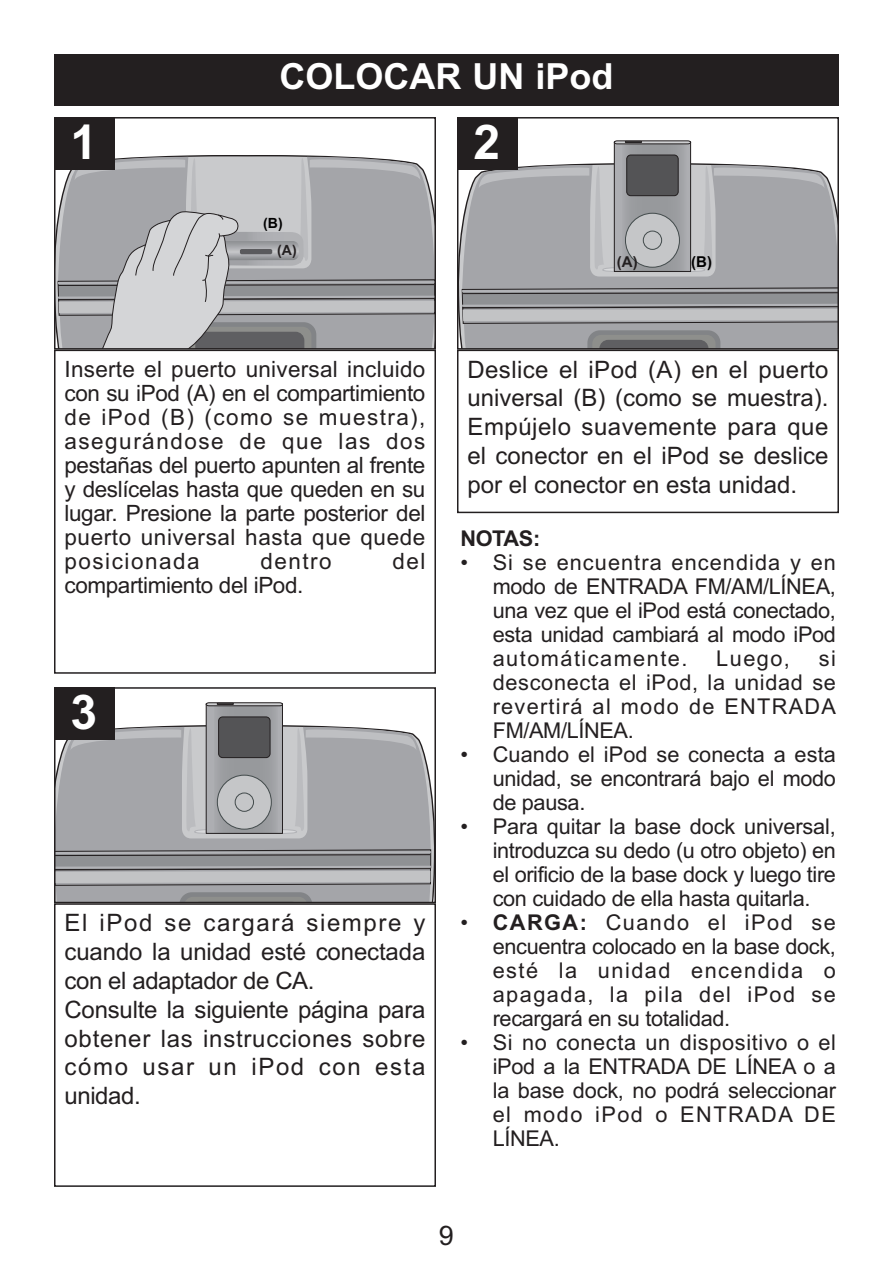
<style>
.page{position:relative;width:893px;height:1276px;background:#fff}
.page>*{position:absolute;margin:0;border:0;box-sizing:border-box;transform-origin:0 0}
.t1{font:700 48px "Arial";color:#fff}
.t2{font:700 36px "Arial";color:#fff}
.t3{font:27px "Arial";color:#231f20}
.t4{font:24px/28.8px "Arial";color:#231f20}
.t5{font:22.5px/24px "Arial";letter-spacing:.025em;color:#231f20;text-align:justify}
.t6{font:22.5px "Arial";letter-spacing:-.015em;color:#231f20}
.t7{font:21.6px/24px "Arial";letter-spacing:-.01em;color:#231f20;text-align:justify}
.t8{font:700 21.6px "Arial";letter-spacing:-.015em;color:#231f20}
.t9{font:700 15px "Arial";color:#231f20}
.t10{font:700 15px "Arial";color:#000}
.t11{font:700 14.1px "Arial";color:#231f20}
.t12{font:700 14.1px "Arial";color:#000}
.s1{font-weight:700}
</style>
<div class="page">
<div style="left:54px;top:54px;width:785px;height:52px;background:#231f20"></div>
<div style="left:54px;top:350px;width:382px;height:324px;border:2px solid #231f20"></div>
<svg style="left:58px;top:155px;width:375px;height:192px;background:#adaeb1"></svg>
<div style="left:54px;top:117px;width:382px;height:233px;border:2px solid #231f20"></div>
<div style="left:54px;top:117px;width:60px;height:53px;background:#231f20"></div>
<div style="left:54px;top:903px;width:382px;height:283px;border:2px solid #231f20"></div>
<svg style="left:57px;top:737px;width:374px;height:112px;background:#aaabae"></svg>
<svg style="left:57px;top:849px;width:374px;height:51px;background:#9c9da0"></svg>
<hr style="left:55px;top:854px;width:376px;height:2px;background:#231f20">
<hr style="left:55px;top:851px;width:376px;height:3px;background:#b2b3b7">
<hr style="left:55px;top:865px;width:376px;height:3px;background:#b2b3b7">
<svg style="left:70px;top:722px;width:347px;height:112px;background:#acadb1"></svg>
<svg style="left:208px;top:706px;width:73px;height:125px;background:#9ea0a3"></svg>
<div style="left:206px;top:703px;width:77px;height:130px;border:1px solid #231f20"></div>
<div style="left:219px;top:717px;width:51px;height:40px;background:#545456;border-radius:4px"></div>
<div style="left:218px;top:716px;width:52px;height:42px;border:1px solid #231f20;border-radius:4px"></div>
<div style="left:217px;top:775px;width:54px;height:54px;background:#c5c6c8;border-radius:50%"></div>
<div style="left:217px;top:775px;width:55px;height:54px;border:1px solid #434b4c;border-radius:50%"></div>
<div style="left:235px;top:792px;width:19px;height:19px;border:1px solid #434b4c;border-radius:50%"></div>
<svg style="left:206px;top:702px;width:77px;height:4px"></svg>
<div style="left:54px;top:687px;width:382px;height:216px;border:2px solid #231f20"></div>
<div style="left:54px;top:687px;width:60px;height:53px;background:#231f20"></div>
<div style="left:457px;top:350px;width:382px;height:163px;border:2px solid #231f20"></div>
<svg style="left:462px;top:173px;width:374px;height:115px;background:#aaabae"></svg>
<svg style="left:462px;top:288px;width:374px;height:59px;background:#9b9c9f"></svg>
<hr style="left:462px;top:292px;width:376px;height:2px;background:#231f20">
<hr style="left:462px;top:289px;width:376px;height:3px;background:#b2b3b7">
<hr style="left:462px;top:304px;width:376px;height:3px;background:#b2b3b7">
<svg style="left:479px;top:160px;width:346px;height:112px;background:#adaeb1"></svg>
<svg style="left:616px;top:145px;width:73px;height:125px;background:#9e9fa3"></svg>
<div style="left:614px;top:142px;width:77px;height:130px;border:1px solid #231f20"></div>
<div style="left:627px;top:155px;width:51px;height:41px;background:#545456;border-radius:4px"></div>
<div style="left:626px;top:155px;width:52px;height:41px;border:1px solid #231f20;border-radius:4px"></div>
<div style="left:625px;top:213px;width:54px;height:54px;background:#c5c6c8;border-radius:50%"></div>
<div style="left:625px;top:213px;width:55px;height:54px;border:1px solid #434b4c;border-radius:50%"></div>
<div style="left:643px;top:231px;width:19px;height:19px;border:1px solid #434b4c;border-radius:50%"></div>
<svg style="left:614px;top:140px;width:77px;height:5px"></svg>
<div style="left:457px;top:117px;width:382px;height:233px;border:2px solid #231f20"></div>
<div style="left:457px;top:117px;width:60px;height:53px;background:#231f20"></div>
<h1 class="t1" style="left:71px;top:114px;width:28px">1</h1>
<h2 class="t2" style="left:279px;top:56px;width:335px">COLOCAR UN iPod</h2>
<p class="t12" style="left:263px;top:215px;width:21px">(B)</p>
<p class="t11" style="left:277px;top:242px;width:21px">(A)</p>
<h1 class="t1" style="left:474px;top:114px;width:28px">2</h1>
<p class="t9" style="left:617px;top:253px;width:22px">(A)</p>
<p class="t10" style="left:691px;top:254px;width:22px">(B)</p>
<p class="t5" style="left:64px;top:357px;width:362px">Inserte el puerto universal incluido con su iPod (A) en el compartimiento de iPod (B) (como se muestra), asegurándose de que las dos pestañas del puerto apunten al frente y deslícelas hasta que queden en su lugar. Presione la parte posterior del puerto universal hasta que quede posicionada</p>
<p class="t5" style="left:260px;top:549px;width:73px">dentro</p>
<p class="t5" style="left:392px;top:549px;width:35px">del</p>
<p class="t6" style="left:65px;top:571px;width:240px">compartimiento del iPod.</p>
<h1 class="t1" style="left:71px;top:684px;width:28px">3</h1>
<p class="t4" style="left:64px;top:908px;width:362px">El iPod se cargará siempre y cuando la unidad esté conectada con el adaptador de CA.<br>Consulte la siguiente página para obtener las instrucciones sobre cómo usar un iPod con esta unidad.</p>
<p class="t4" style="left:467px;top:355px;width:362px;text-align:justify">Deslice el iPod (A) en el puerto universal (B) (como se muestra).<br>Empújelo suavemente para que el conector en el iPod se deslice por el conector en esta unidad.</p>
<p class="t8" style="left:460px;top:525px;width:81px">NOTAS:</p>
<p class="t7" style="left:493px;top:550px;width:345px;text-indent:-32px">• Si se encuentra encendida y en modo de ENTRADA FM/AM/LÍNEA, una vez que el iPod está conectado, esta unidad cambiará al modo iPod automáticamente.</p>
<p class="t7" style="left:493px;top:646px;width:345px;text-indent:326px">si desconecta el iPod, la unidad se revertirá al modo de ENTRADA FM/AM/LÍNEA.</p>
<p class="t7" style="left:493px;top:742px;width:345px;text-indent:-32px">• Cuando el iPod se conecta a esta unidad, se encontrará bajo el modo de pausa.</p>
<p class="t7" style="left:493px;top:814px;width:345px;text-indent:-32px">• Para quitar la base dock universal, introduzca su dedo (u otro objeto) en el orificio de la base dock y luego tire con cuidado de ella hasta quitarla.</p>
<p class="t7" style="left:493px;top:910px;width:345px;text-indent:-32px">• <span class="s1">CARGA:</span> Cuando el iPod se encuentra colocado en la base dock, esté la unidad encendida o apagada, la pila del iPod se recargará en su totalidad.</p>
<p class="t7" style="left:493px;top:1030px;width:345px;text-indent:-32px">• Si no conecta un dispositivo o el iPod a la ENTRADA DE LÍNEA o a la base dock, no podrá seleccionar el modo iPod o ENTRADA DE LÍNEA.</p>
<p class="t7" style="left:716px;top:646px;width:75px">Luego,</p>
<p class="t3" style="left:439px;top:1219px;width:17px">9</p>
</div>
